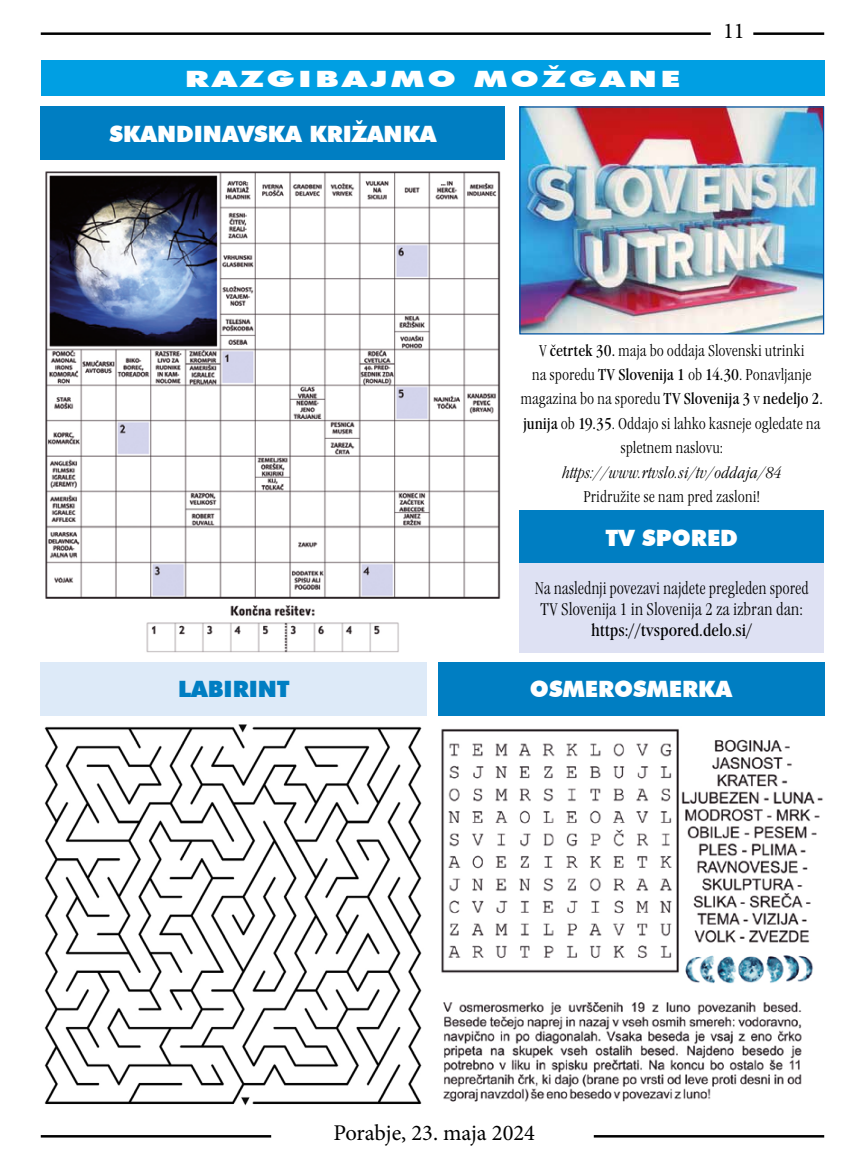
<style>
.page{position:relative;width:865px;height:1170px;background:#fff}
.page>*{position:absolute;margin:0;border:0;box-sizing:border-box;transform-origin:0 0}
.t1{font:900 22.5px "Futura BT";color:#fff}
.t2{font:22.5px "Minion Pro";color:#000}
.t3{font:900 22.5px "Futura BT";color:#fff;scale:1.5 1}
.t4{font:900 22.5px "Futura BT";color:#007ec2}
.t5{font:17.5px/21px "Garamond Itc TEE Ligh Cond";color:#000;text-align:center;scale:.95 1}
.t6{font:condensed 17.5px "Garamond Itc TEE";color:#000}
.t7{font:16.25px/24.4px "Garamond Itc TEE Ligh Cond";color:#000;text-align:center}
.t8{font:condensed 16.25px "Garamond Itc TEE";color:#000}
.t9{font:16.25px "Garamond Itc TEE Ligh Cond Ital";color:#000}
.s1{font-family:"Garamond Itc TEE";font-stretch:condensed}
.s2{font-family:"Garamond Itc TEE Ligh Cond";font-stretch:normal}
</style>
<div class="page">
<hr style="left:753px;top:32px;width:71px;height:3px;background:#000">
<hr style="left:41px;top:32px;width:669px;height:3px;background:#000">
<hr style="left:41px;top:1134px;width:230px;height:3px;background:#000">
<hr style="left:594px;top:1134px;width:230px;height:3px;background:#000">
<img style="left:45px;top:171px;width:456px;height:482px">
<div style="left:41px;top:60px;width:783px;height:36px;background:#009fe3"></div>
<div style="left:41px;top:106px;width:464px;height:53px;background:#007ec2"></div>
<img style="left:441px;top:729px;width:382px;height:373px">
<div style="left:519px;top:510px;width:305px;height:53px;background:#007ec2"></div>
<div style="left:519px;top:563px;width:305px;height:90px;background:#dee1f3"></div>
<img style="left:521px;top:108px;width:301px;height:224px">
<div style="left:519px;top:106px;width:305px;height:228px;border:1px solid #0053a1"></div>
<div style="left:438px;top:662px;width:386px;height:53px;background:#007ec2"></div>
<img style="left:44px;top:724px;width:378px;height:382px">
<div style="left:41px;top:662px;width:386px;height:53px;background:#ddeaf8"></div>
<h1 class="t3" style="left:185px;top:65px;width:19px">RA</h1>
<h1 class="t3" style="left:240px;top:65px;width:55px">ZGIBA</h1>
<h1 class="t3" style="left:370px;top:65px;width:172px">JMO MOŽGANE</h1>
<h1 class="t1" style="left:109px;top:120px;width:18px">SKAN</h1>
<h1 class="t1" style="left:176px;top:120px;width:35px">DINAVSKA</h1>
<h1 class="t1" style="left:309px;top:120px;width:17px">KRIŽANKA</h1>
<h1 class="t2" style="left:723px;top:15px;width:23px">11</h1>
<p class="t7" style="left:532px;top:338px;width:281px">V <span class="s1">četrtek 30.</span> maja bo oddaja Slovenski utrinki na sporedu <span class="s1">TV Slovenija 1</span> ob <span class="s1">14.30</span>. Ponavljanje</p>
<p class="t8" style="left:520px;top:390px;width:304px"><span class="s2">magazina bo na sporedu</span> TV Slovenija 3 <span class="s2">v</span> nedeljo 2.</p>
<p class="t7" style="left:523px;top:411px;width:299px"><span class="s1">junija</span> ob <span class="s1">19.35</span>. Oddajo si lahko kasneje ogledate na spletnem naslovu:</p>
<p class="t9" style="left:562px;top:463px;width:221px">https://www.rtvslo.si/tv/oddaja/84</p>
<p class="t7" style="left:583px;top:484px;width:178px">Pridružite se nam pred zasloni!</p>
<h1 class="t1" style="left:605px;top:524px;width:54px">TV SPORED</h1>
<p class="t5" style="left:535px;top:577px;width:290px">Na naslednji povezavi najdete pregleden spored<br>TV Slovenija 1 in Slovenija 2 za izbran dan:</p>
<p class="t6" style="left:591px;top:620px;width:163px">https://tvspored.delo.si/</p>
<h1 class="t4" style="left:178px;top:675px;width:113px">LABIRINT</h1>
<h1 class="t1" style="left:530px;top:675px;width:203px">OSMEROSMERKA</h1>
<h1 class="t2" style="left:333px;top:1117px;width:203px">Porabje, 23. maja 2024</h1>
</div>
